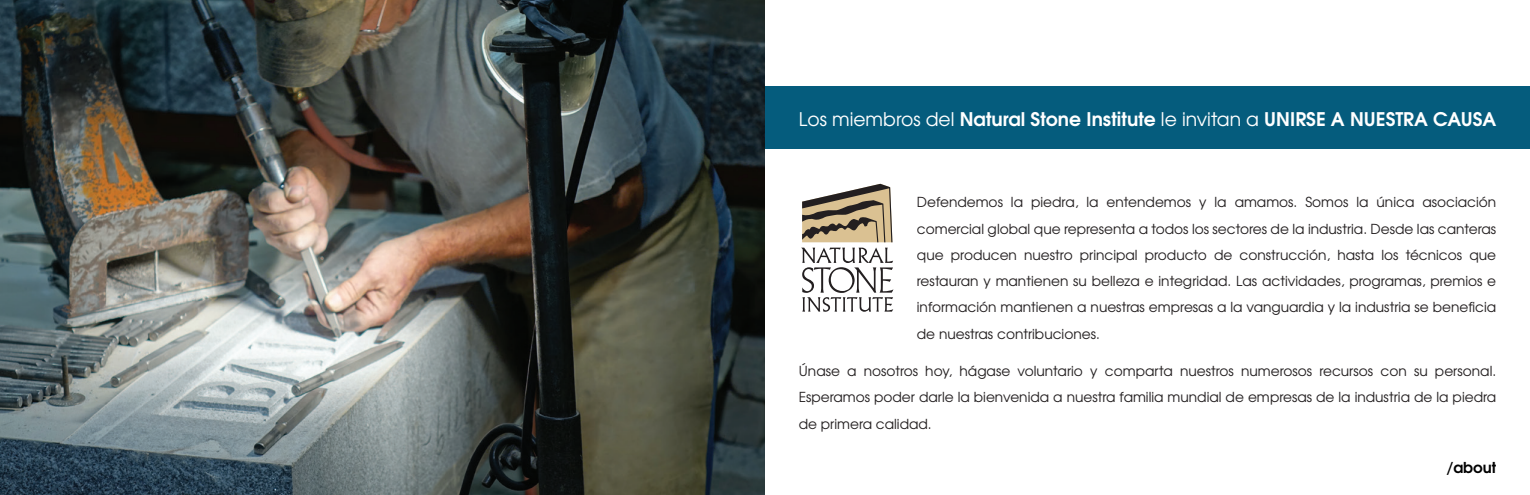
<style>
.page{position:relative;width:1530px;height:495px;background:#fff}
.page>*{position:absolute;margin:0;border:0;box-sizing:border-box;transform-origin:0 0}
.t1{font:700 18.75px "Te X Gyre Adventor";color:#fff}
.t2{font:700 15px "Te X Gyre Adventor";color:#000}
.t3{font:13.75px/26.2px "Te X Gyre Adventor";color:#231f20;text-align:justify}
.s1{font-weight:400}
</style>
<div class="page">
<div style="left:765px;top:87px;width:765px;height:62px;background:#055c7d"></div>
<img style="left:0;top:0;width:765px;height:495px">
<svg style="left:802px;top:184px;width:90px;height:58px;background:#a6977d"></svg>
<svg style="left:801px;top:248px;width:93px;height:64px"></svg>
<h1 class="t1" style="left:799px;top:102px;width:699px"><span class="s1">Los miembros del</span> Natural Stone Institute <span class="s1">le invitan a</span> UNIRSE A NUESTRA CAUSA</h1>
<p class="t3" style="left:917px;top:188px;width:581px">Defendemos la piedra, la entendemos y la amamos. Somos la única asociación comercial global que representa a todos los sectores de la industria. Desde las canteras que producen nuestro principal producto de construcción, hasta los técnicos que restauran y mantienen su belleza e integridad. Las actividades, programas, premios e información mantienen a nuestras empresas a la vanguardia y la industria se beneficia de nuestras contribuciones.</p>
<p class="t3" style="left:799px;top:357px;width:699px">Únase a nosotros hoy, hágase voluntario y comparta nuestros numerosos recursos con su personal.<br>Esperamos poder darle la bienvenida a nuestra familia mundial de empresas de la industria de la piedra de primera calidad.</p>
<p class="t2" style="left:1446px;top:455px;width:51px">/about</p>
</div>
